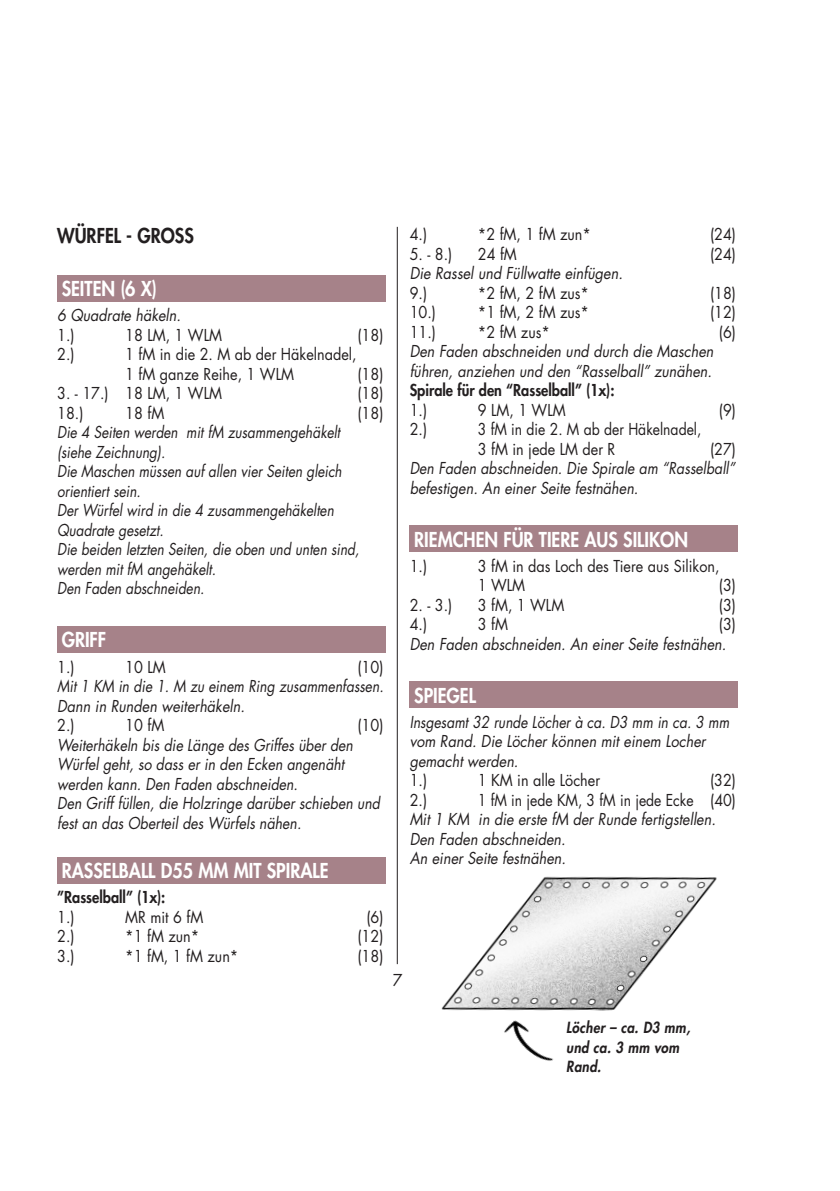
<style>
.page{position:relative;width:840px;height:1191px;background:#fff}
.page>*{position:absolute;margin:0;border:0;box-sizing:border-box;transform-origin:0 0}
.t1{font:800 20px "Futura Std";color:#fff;scale:.9 1}
.t2{font:800 20px "Futura Std";color:#231f20;scale:.9 1}
.t3{font:16px/19.6px "Futura Std";color:#231f20;scale:.9 1}
.t4{font:italic 16px/19.6px "Futura Std";color:#231f20;scale:.9 1}
.t5{font:italic 16px/19.6px "Futura Std";color:#231f20;scale:.88 1}
.t6{font:italic 16px/19.6px "Futura Std";color:#231f20;scale:.85 1}
.t7{font:italic 16px/19.6px "Futura Std";color:#231f20;scale:.86 1}
.t8{font:16px/19.6px "Futura Std";color:#231f20;scale:.87 1}
.t9{font:800 16px "Futura Std";color:#231f20;scale:.9 1}
.t10{font:16px "Futura Std";color:#231f20}
.t11{font:italic 800 15px/19.6px "Futura Std";letter-spacing:.025em;color:#231f20;scale:.89 1}
</style>
<div class="page">
<hr style="left:397px;top:227px;width:1px;height:737px;background:#231f20">
<div style="left:57px;top:275px;width:328px;height:27px;background:#a68289"></div>
<div style="left:57px;top:626px;width:328px;height:27px;background:#a68289"></div>
<div style="left:57px;top:857px;width:328px;height:26px;background:#a68289"></div>
<div style="left:409px;top:525px;width:328px;height:27px;background:#a68289"></div>
<div style="left:409px;top:681px;width:328px;height:27px;background:#a68289"></div>
<img style="left:441px;top:876px;width:276px;height:135px">
<img style="left:476px;top:984px;width:119px;height:77px">
<p class="t2" style="left:57px;top:223px;width:153px">WÜRFEL - GROSS</p>
<p class="t1" style="left:62px;top:276px;width:107px">SEITEN (6 X)</p>
<p class="t4" style="left:57px;top:306px;width:139px">6 Quadrate häkeln.</p>
<p class="t3" style="left:57px;top:325px;width:21px">1.)</p>
<p class="t3" style="left:125px;top:325px;width:109px">18 LM, 1 WLM</p>
<p class="t3" style="left:357px;top:325px;width:30px">(18)</p>
<p class="t3" style="left:57px;top:345px;width:21px">2.)</p>
<p class="t3" style="left:125px;top:345px;width:258px">1 fM in die 2. M ab der Häkelnadel,<br>1 fM ganze Reihe, 1 WLM</p>
<p class="t3" style="left:357px;top:364px;width:30px">(18)</p>
<p class="t3" style="left:57px;top:384px;width:184px">3. - 17.) 18 LM, 1 WLM</p>
<p class="t3" style="left:357px;top:384px;width:30px">(18)</p>
<p class="t3" style="left:57px;top:403px;width:31px">18.)</p>
<p class="t3" style="left:125px;top:403px;width:45px">18 fM</p>
<p class="t3" style="left:357px;top:403px;width:30px">(18)</p>
<p class="t6" style="left:57px;top:423px;width:334px">Die 4 Seiten werden mit fM zusammengehäkelt (siehe Zeichnung).</p>
<p class="t6" style="left:57px;top:462px;width:336px">Die Maschen müssen auf allen vier Seiten gleich orientiert sein.</p>
<p class="t6" style="left:57px;top:501px;width:327px">Der Würfel wird in die 4 zusammengehäkelten<br>Quadrate gesetzt.</p>
<p class="t6" style="left:57px;top:540px;width:357px">Die beiden letzten Seiten, die oben und unten sind, werden mit fM angehäkelt.</p>
<p class="t6" style="left:57px;top:579px;width:175px">Den Faden abschneiden.</p>
<p class="t1" style="left:62px;top:627px;width:51px">GRIFF</p>
<p class="t3" style="left:57px;top:657px;width:21px">1.)</p>
<p class="t3" style="left:125px;top:657px;width:46px">10 LM</p>
<p class="t3" style="left:357px;top:657px;width:30px">(10)</p>
<p class="t7" style="left:57px;top:676px;width:381px">Mit 1 KM in die 1. M zu einem Ring zusammenfassen.</p>
<p class="t4" style="left:57px;top:696px;width:210px">Dann in Runden weiterhäkeln.</p>
<p class="t3" style="left:57px;top:715px;width:21px">2.)</p>
<p class="t3" style="left:125px;top:715px;width:45px">10 fM</p>
<p class="t3" style="left:357px;top:715px;width:30px">(10)</p>
<p class="t5" style="left:57px;top:735px;width:337px">Weiterhäkeln bis die Länge des Griffes über den<br>Würfel geht, so dass er in den Ecken angenäht werden kann. Den Faden abschneiden.</p>
<p class="t5" style="left:57px;top:793px;width:368px">Den Griff füllen, die Holzringe darüber schieben und fest an das Oberteil des Würfels nähen.</p>
<p class="t1" style="left:62px;top:858px;width:298px">RASSELBALL D55 MM MIT SPIRALE</p>
<p class="t9" style="left:57px;top:887px;width:122px">”Rasselball” (1x):</p>
<p class="t3" style="left:57px;top:907px;width:21px">1.)</p>
<p class="t3" style="left:125px;top:907px;width:88px">MR mit 6 fM</p>
<p class="t3" style="left:366px;top:907px;width:21px">(6)</p>
<p class="t3" style="left:57px;top:926px;width:21px">2.)</p>
<p class="t3" style="left:125px;top:926px;width:84px">*1 fM zun*</p>
<p class="t3" style="left:357px;top:926px;width:30px">(12)</p>
<p class="t3" style="left:57px;top:946px;width:21px">3.)</p>
<p class="t3" style="left:125px;top:946px;width:127px">*1 fM, 1 fM zun*</p>
<p class="t3" style="left:357px;top:946px;width:30px">(18)</p>
<p class="t3" style="left:409px;top:224px;width:21px">4.)</p>
<p class="t3" style="left:477px;top:224px;width:127px">*2 fM, 1 fM zun*</p>
<p class="t3" style="left:709px;top:224px;width:30px">(24)</p>
<p class="t3" style="left:409px;top:244px;width:49px">5. - 8.)</p>
<p class="t3" style="left:477px;top:244px;width:45px">24 fM</p>
<p class="t3" style="left:709px;top:244px;width:30px">(24)</p>
<p class="t4" style="left:409px;top:263px;width:238px">Die Rassel und Füllwatte einfügen.</p>
<p class="t3" style="left:409px;top:283px;width:21px">9.)</p>
<p class="t3" style="left:477px;top:283px;width:125px">*2 fM, 2 fM zus*</p>
<p class="t3" style="left:709px;top:283px;width:30px">(18)</p>
<p class="t3" style="left:409px;top:302px;width:31px">10.)</p>
<p class="t3" style="left:477px;top:302px;width:125px">*1 fM, 2 fM zus*</p>
<p class="t3" style="left:709px;top:302px;width:30px">(12)</p>
<p class="t3" style="left:409px;top:322px;width:31px">11.)</p>
<p class="t3" style="left:477px;top:322px;width:82px">*2 fM zus*</p>
<p class="t3" style="left:718px;top:322px;width:21px">(6)</p>
<p class="t4" style="left:409px;top:341px;width:339px">Den Faden abschneiden und durch die Maschen führen, anziehen und den “Rasselball” zunähen.</p>
<p class="t9" style="left:409px;top:380px;width:229px">Spirale für den “Rasselball” (1x):</p>
<p class="t3" style="left:409px;top:400px;width:21px">1.)</p>
<p class="t3" style="left:477px;top:400px;width:99px">9 LM, 1 WLM</p>
<p class="t3" style="left:718px;top:400px;width:21px">(9)</p>
<p class="t3" style="left:409px;top:419px;width:21px">2.)</p>
<p class="t8" style="left:477px;top:419px;width:258px">3 fM in die 2. M ab der Häkelnadel,<br>3 fM in jede LM der R</p>
<p class="t3" style="left:709px;top:439px;width:30px">(27)</p>
<p class="t5" style="left:409px;top:458px;width:371px">Den Faden abschneiden. Die Spirale am “Rasselball” befestigen. An einer Seite festnähen.</p>
<p class="t1" style="left:414px;top:526px;width:305px">RIEMCHEN FÜR TIERE AUS SILIKON</p>
<p class="t3" style="left:409px;top:556px;width:21px">1.)</p>
<p class="t3" style="left:477px;top:556px;width:270px">3 fM in das Loch des Tiere aus Silikon,<br>1 WLM</p>
<p class="t3" style="left:718px;top:575px;width:21px">(3)</p>
<p class="t3" style="left:409px;top:595px;width:49px">2. - 3.)</p>
<p class="t3" style="left:477px;top:595px;width:97px">3 fM, 1 WLM</p>
<p class="t3" style="left:718px;top:595px;width:21px">(3)</p>
<p class="t3" style="left:409px;top:614px;width:21px">4.)</p>
<p class="t3" style="left:477px;top:614px;width:35px">3 fM</p>
<p class="t3" style="left:718px;top:614px;width:21px">(3)</p>
<p class="t4" style="left:409px;top:634px;width:353px">Den Faden abschneiden. An einer Seite festnähen.</p>
<p class="t1" style="left:414px;top:682px;width:70px">SPIEGEL</p>
<p class="t7" style="left:409px;top:712px;width:373px">Insgesamt 32 runde Löcher à ca. D3 mm in ca. 3 mm vom Rand. Die Löcher können mit einem Locher gemacht werden.</p>
<p class="t3" style="left:409px;top:770px;width:21px">1.)</p>
<p class="t3" style="left:477px;top:770px;width:137px">1 KM in alle Löcher</p>
<p class="t3" style="left:709px;top:770px;width:30px">(32)</p>
<p class="t3" style="left:409px;top:790px;width:21px">2.)</p>
<p class="t8" style="left:477px;top:790px;width:298px">1 fM in jede KM, 3 fM in jede Ecke (40)</p>
<p class="t4" style="left:409px;top:809px;width:341px">Mit 1 KM in die erste fM der Runde fertigstellen.</p>
<p class="t4" style="left:409px;top:829px;width:175px">Den Faden abschneiden.</p>
<p class="t4" style="left:409px;top:848px;width:175px">An einer Seite festnähen.</p>
<p class="t10" style="left:392px;top:969px;width:11px">7</p>
<p class="t11" style="left:566px;top:1018px;width:141px">Löcher – ca. D3 mm, und ca. 3 mm vom<br>Rand.</p>
</div>
